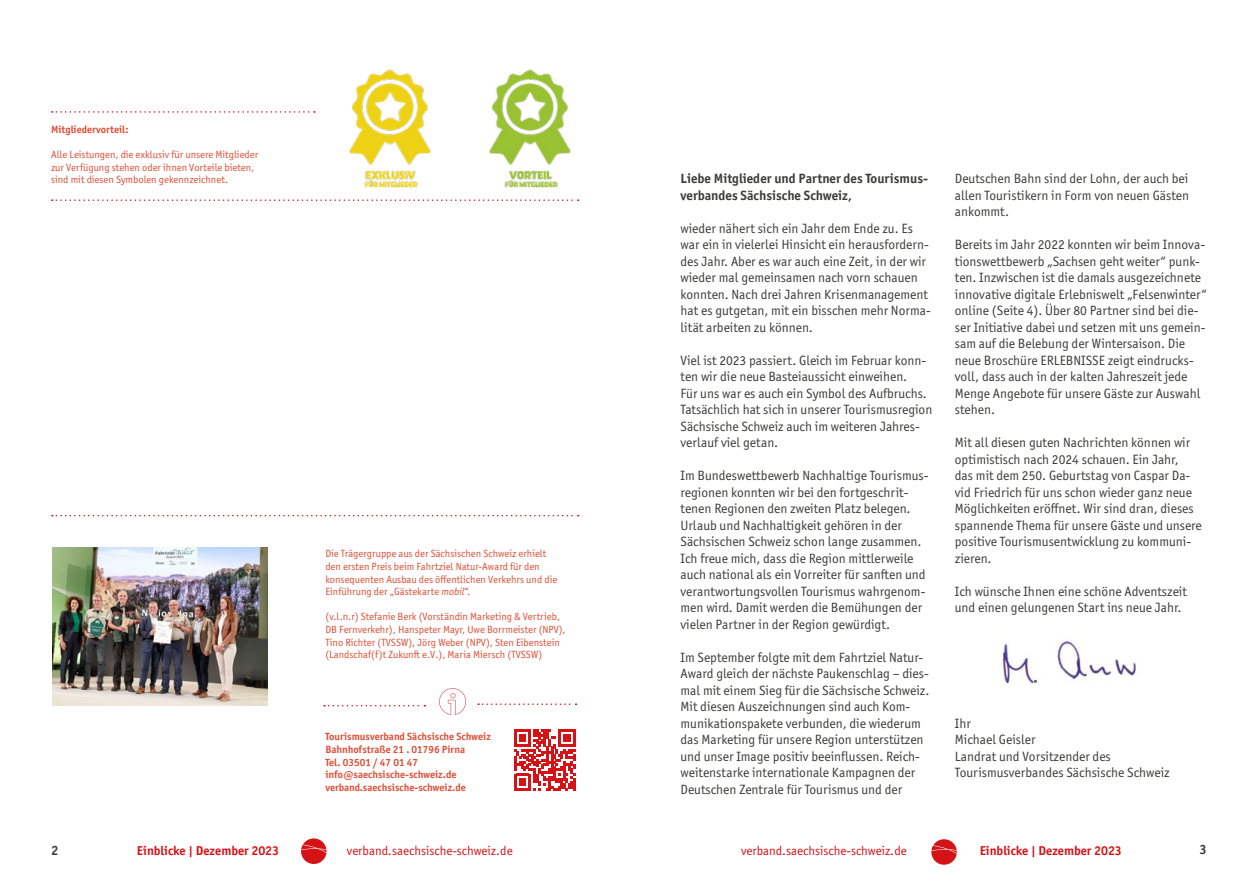
<style>
.page{position:relative;width:1259px;height:893px;background:#fff}
.page>*{position:absolute;margin:0;border:0;box-sizing:border-box;transform-origin:0 0}
.Fließtext{font:13.5px/16.5px "Officina Sans ITC Pro";color:#3c3c3b}
.Fließtext-2{font:700 13.5px/16.5px "Officina Sans ITC Pro";color:#3c3c3b}
.t1{font:12.9px "Officina Sans ITC Pro";color:#d51317}
.t2{font:700 12.9px "Officina Sans ITC Pro";color:#d51317}
.t3{font:10.5px/12.6px "Officina Sans ITC Pro";color:#dd4f37}
.t4{font:700 10.5px "Officina Sans ITC Pro";color:#dd4f37}
.s1{font-style:italic}
</style>
<div class="page">
<svg style="left:301px;top:838px;width:25px;height:26px"></svg>
<svg style="left:931px;top:839px;width:26px;height:26px"></svg>
<svg style="left:439px;top:688px;width:27px;height:27px"></svg>
<svg style="left:324px;top:705px;width:101px;height:1px"></svg>
<svg style="left:52px;top:515px;width:527px;height:1px"></svg>
<svg style="left:478px;top:703px;width:98px;height:2px"></svg>
<svg style="left:514px;top:729px;width:61px;height:62px"></svg>
<img style="left:52px;top:548px;width:216px;height:157px">
<img style="left:1002px;top:640px;width:134px;height:44px">
<svg style="left:52px;top:199px;width:527px;height:2px"></svg>
<svg style="left:52px;top:111px;width:263px;height:2px"></svg>
<img style="left:349px;top:69px;width:82px;height:119px">
<img style="left:489px;top:69px;width:82px;height:119px">
<p class="t4" style="left:51px;top:123px;width:79px">Mitgliedervorteil:</p>
<p class="t3" style="left:51px;top:148px;width:209px">Alle Leistungen, die exklusiv für unsere Mitglieder zur Verfügung stehen oder ihnen Vorteile bieten, sind mit diesen Symbolen gekennzeichnet.</p>
<p class="t3" style="left:325px;top:548px;width:233px">Die Trägergruppe aus der Sächsischen Schweiz erhielt den ersten Preis beim Fahrtziel Natur-Award für den konsequenten Ausbau des öffentlichen Verkehrs und die Einführung der „Gästekarte <span class="s1">mobil</span>“.</p>
<p class="t3" style="left:325px;top:611px;width:242px">(v.l.n.r) Stefanie Berk (Vorständin Marketing &amp; Vertrieb, DB Fernverkehr), Hanspeter Mayr, Uwe Borrmeister (NPV), Tino Richter (TVSSW), Jörg Weber (NPV), Sten Eibenstein (Landschaf(f)t Zukunft e.V.), Maria Miersch (TVSSW)</p>
<p class="t4" style="left:325px;top:730px;width:167px">Tourismusverband Sächsische Schweiz</p>
<p class="t4" style="left:325px;top:743px;width:141px">Bahnhofstraße 21 . 01796 Pirna</p>
<p class="t4" style="left:325px;top:756px;width:94px">Tel. 03501 / 47 01 47</p>
<p class="t4" style="left:325px;top:768px;width:133px">info@saechsische-schweiz.de</p>
<p class="t4" style="left:325px;top:781px;width:142px">verband.saechsische-schweiz.de</p>
<p class="Fließtext-2" style="left:680px;top:170px;width:249px">Liebe Mitglieder und Partner des Tourismus&shy;verbandes Sächsische Schweiz,</p>
<p class="Fließtext" style="left:680px;top:220px;width:252px">wieder nähert sich ein Jahr dem Ende zu. Es war ein in vielerlei Hinsicht ein herausfordern&shy;des Jahr. Aber es war auch eine Zeit, in der wir wieder mal gemeinsamen nach vorn schauen konnten. Nach drei Jahren Krisenmanagement hat es gutgetan, mit ein bisschen mehr Norma&shy;lität arbeiten zu können.</p>
<p class="Fließtext" style="left:680px;top:352px;width:253px">Viel ist 2023 passiert. Gleich im Februar konn&shy;ten wir die neue Basteiaussicht einweihen.<br>Für uns war es auch ein Symbol des Aufbruchs.<br>Tatsächlich hat sich in unserer Tourismusregion Sächsische Schweiz auch im weiteren Jahres&shy;verlauf viel getan.</p>
<p class="Fließtext" style="left:680px;top:467px;width:249px">Im Bundeswettbewerb Nachhaltige Tourismus&shy;regionen konnten wir bei den fortgeschrit&shy;tenen Regionen den zweiten Platz belegen.<br>Urlaub und Nachhaltigkeit gehören in der Sächsischen Schweiz schon lange zusammen.<br>Ich freue mich, dass die Region mittlerweile auch national als ein Vorreiter für sanften und verantwortungsvollen Tourismus wahrgenom&shy;men wird. Damit werden die Bemühungen der vielen Partner in der Region gewürdigt.</p>
<p class="Fließtext" style="left:680px;top:649px;width:250px">Im September folgte mit dem Fahrtziel Natur-Award gleich der nächste Paukenschlag – dies&shy;mal mit einem Sieg für die Sächsische Schweiz.<br>Mit diesen Auszeichnungen sind auch Kom&shy;munikationspakete verbunden, die wiederum das Marketing für unsere Region unterstützen und unser Image positiv beeinflussen. Reich&shy;weitenstarke internationale Kampagnen der Deutschen Zentrale für Tourismus und der</p>
<p class="Fließtext" style="left:955px;top:170px;width:236px;text-align:justify">Deutschen Bahn sind der Lohn, der auch bei allen Touristikern in Form von neuen Gästen ankommt.</p>
<p class="Fließtext" style="left:955px;top:236px;width:253px">Bereits im Jahr 2022 konnten wir beim Innova&shy;tionswettbewerb „Sachsen geht weiter“ punk&shy;ten. Inzwischen ist die damals ausgezeichnete innovative digitale Erlebniswelt „Felsenwinter“ online (Seite 4). Über 80 Partner sind bei die&shy;ser Initiative dabei und setzen mit uns gemein&shy;sam auf die Belebung der Wintersaison. Die neue Broschüre ERLEBNISSE zeigt eindrucks&shy;voll, dass auch in der kalten Jahreszeit jede Menge Angebote für unsere Gäste zur Auswahl stehen.</p>
<p class="Fließtext" style="left:955px;top:434px;width:248px">Mit all diesen guten Nachrichten können wir optimistisch nach 2024 schauen. Ein Jahr,<br>das mit dem 250. Geburtstag von Caspar Da&shy;vid Friedrich für uns schon wieder ganz neue Möglichkeiten eröffnet. Wir sind dran, dieses spannende Thema für unsere Gäste und unsere positive Tourismusentwicklung zu kommuni&shy;zieren.</p>
<p class="Fließtext" style="left:955px;top:583px;width:233px">Ich wünsche Ihnen eine schöne Adventszeit und einen gelungenen Start ins neue Jahr.</p>
<p class="Fließtext" style="left:955px;top:715px;width:82px">Ihr<br>Michael Geisler</p>
<p class="Fließtext" style="left:955px;top:748px;width:216px">Landrat und Vorsitzender des<br>Tourismusverbandes Sächsische Schweiz</p>
<p class="Fließtext-2" style="left:51px;top:841px;width:9px">2</p>
<p class="t2" style="left:137px;top:843px;width:144px">Einblicke | Dezember 2023</p>
<p class="t1" style="left:347px;top:843px;width:167px">verband.saechsische-schweiz.de</p>
<p class="t1" style="left:741px;top:843px;width:167px">verband.saechsische-schweiz.de</p>
<p class="t2" style="left:979px;top:843px;width:144px">Einblicke | Dezember 2023</p>
<p class="Fließtext-2" style="left:1199px;top:841px;width:9px">3</p>
</div>
